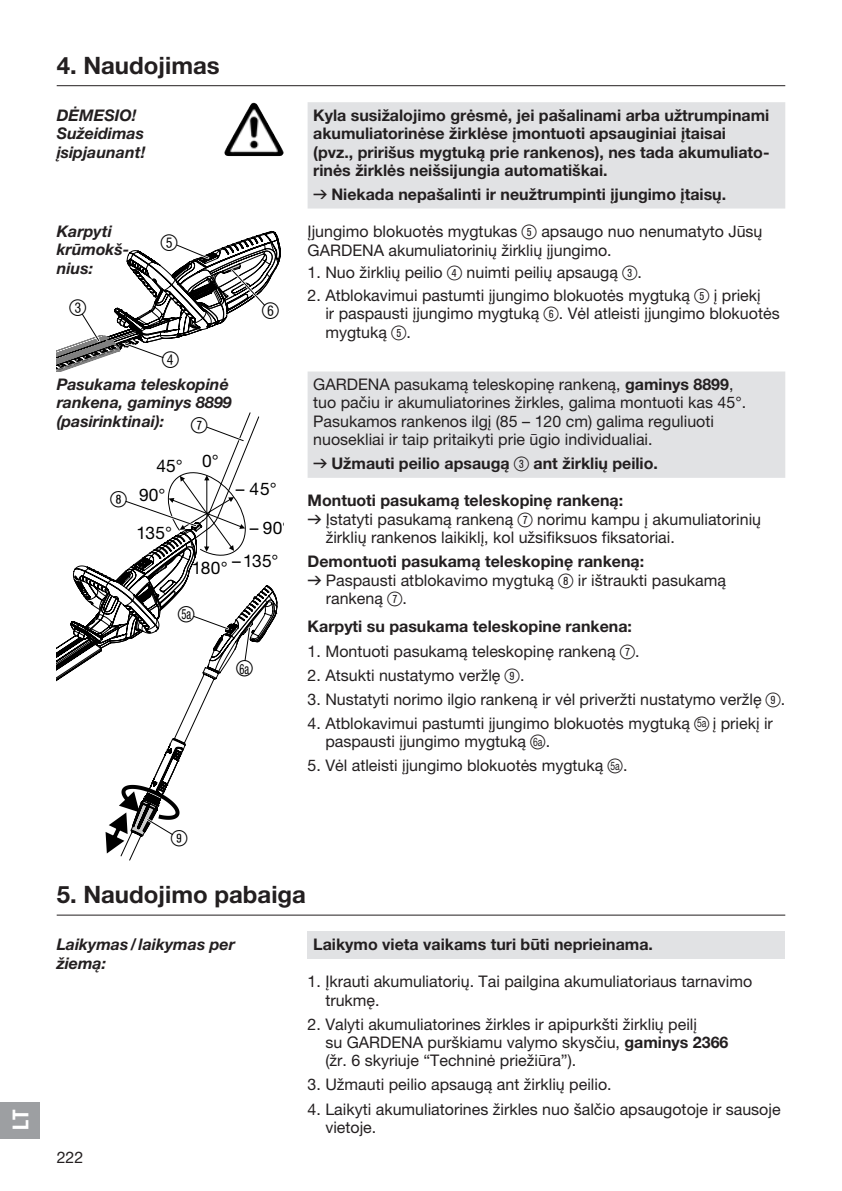
<style>
.page{position:relative;width:842px;height:1191px;background:#fff}
.page>*{position:absolute;margin:0;border:0;box-sizing:border-box;transform-origin:0 0}
.t1{font:700 24px "GARDENA Pro";color:#231f20}
.t2{font:22px "Ziffern";color:#000}
.t3{font:22px "Ziffernim Kreisund Quadrat BQ";color:#000}
.t4{font:22px "GARDENA Pro Bo Cond";color:#fff}
.t5{font:17.4px/28.6px "GARDENA Pro";letter-spacing:.01em;color:#000}
.t6{font:16px/18.4px "GARDENA Pro";color:#231f20}
.t7{font:700 16px/18.4px "GARDENA Pro";color:#231f20}
.t8{font:italic 700 16px/18.4px "GARDENA Pro";color:#231f20}
.t9{font:condensed 14px "GARDENA Pro";color:#000;scale:.75 1}
.s1{font-family:"Formdruck";font-weight:400}
.s2{font-family:"Ziffernim Kreisund Quadrat BQ";font-size:20px}
.s3{font-family:"Ziffernim Kreisund Quadrat BQ";font-stretch:normal;font-size:22px}
.s4{font-weight:700}
.s5{font-family:"Ziffernim Kreisund Quadrat BQ";font-weight:400;font-size:20px}
.s6{font-family:"Formdruck"}
.s7{font-size:11.6px}
</style>
<div class="page">
<div style="left:0;top:1102px;width:40px;height:36px;background:#9d9fa2"></div>
<svg style="left:308px;top:102px;width:477px;height:376px;fill:#e1e2e4"></svg>
<hr style="left:57px;top:85px;width:728px;height:1px;background:#231f20">
<img style="left:227px;top:103px;width:26px;height:44px">
<svg style="left:57px;top:230px;width:224px;height:141px"></svg>
<svg style="left:57px;top:412px;width:221px;height:449px"></svg>
<div style="left:308px;top:931px;width:477px;height:27px;background:#e1e2e4"></div>
<hr style="left:57px;top:914px;width:728px;height:1px;background:#231f20">
<h2 class="t4" style="left:7px;top:1130px;width:22px;rotate:-90deg">LT</h2>
<h1 class="t1" style="left:57px;top:50px;width:165px">4. Naudojimas</h1>
<p class="t8" style="left:57px;top:105px;width:90px">DĖMESIO!<br>Sužeidimas įsipjaunant!</p>
<p class="t7" style="left:313px;top:105px;width:458px">Kyla susižalojimo grėsmė, jei pašalinami arba užtrumpinami akumuliatorinėse žirklėse įmontuoti apsauginiai įtaisai (pvz., pririšus mygtuką prie rankenos), nes tada akumuliato&shy;rinės žirklės neišsijungia automatiškai.</p>
<p class="t7" style="left:313px;top:185px;width:414px"><span class="s1">v</span> Niekada nepašalinti ir neužtrumpinti įjungimo įtaisų.</p>
<p class="t8" style="left:57px;top:222px;width:74px">Karpyti krūmokš&shy;nius:</p>
<h2 class="t2" style="left:161px;top:231px;width:19px">5</h2>
<h2 class="t2" style="left:69px;top:295px;width:19px">3</h2>
<h2 class="t2" style="left:162px;top:347px;width:19px">4</h2>
<p class="t6" style="left:308px;top:222px;width:456px">Įjungimo blokuotės mygtukas <span class="s2">5</span> apsaugo nuo nenumatyto Jūsų<br>GARDENA akumuliatorinių žirklių įjungimo.</p>
<p class="t6" style="left:308px;top:263px;width:336px">1. Nuo žirklių peilio <span class="s2">4</span> nuimti peilių apsaugą <span class="s2">3</span>.</p>
<p class="t6" style="left:325px;top:286px;width:456px;text-indent:-18px">2. Atblokavimui pastumti įjungimo blokuotės mygtuką <span class="s2">5</span> į priekį<br>ir paspausti įjungimo mygtuką <span class="s2">6</span>. Vėl atleisti įjungimo blokuotės mygtuką <span class="s2">5</span>.</p>
<h2 class="t2" style="left:262px;top:298px;width:19px">6</h2>
<p class="t8" style="left:57px;top:375px;width:177px">Pasukama teleskopinė rankena, gaminys 8899 (pasirinktinai):</p>
<p class="t5" style="left:139px;top:452px;width:45px;text-indent:17px">45°<br>90°</p>
<h2 class="t3" style="left:191px;top:412px;width:18px">7</h2>
<p class="t5" style="left:202px;top:446px;width:18px">0°</p>
<p class="t5" style="left:236px;top:474px;width:42px">– 45°</p>
<p class="t5" style="left:250px;top:513px;width:41px">– 90°</p>
<p class="t5" style="left:232px;top:546px;width:48px">– 135°</p>
<h2 class="t3" style="left:110px;top:486px;width:18px">8</h2>
<p class="t5" style="left:136px;top:518px;width:37px">135°</p>
<p class="t5" style="left:192px;top:553px;width:38px">180°</p>
<p class="t9" style="left:178px;top:606px;width:23px"><span class="s3">ß</span>5 a</p>
<p class="t9" style="left:236px;top:660px;width:23px"><span class="s3">ß</span>6 a</p>
<p class="t6" style="left:313px;top:375px;width:434px">GARDENA pasukamą teleskopinę rankeną, <span class="s4">gaminys 8899</span>, tuo pačiu ir akumuliatorines žirkles, galima montuoti kas 45°.<br>Pasukamos rankenos ilgį (85 – 120 cm) galima reguliuoti nuosekliai ir taip pritaikyti prie ūgio individualiai.</p>
<p class="t7" style="left:313px;top:454px;width:346px"><span class="s1">v</span> Užmauti peilio apsaugą <span class="s5">3</span> ant žirklių peilio.</p>
<p class="t7" style="left:308px;top:491px;width:317px">Montuoti pasukamą teleskopinę rankeną:</p>
<p class="t6" style="left:308px;top:509px;width:455px"><span class="s6">v</span> Įstatyti pasukamą rankeną <span class="s2">7</span> norimu kampu į akumuliatorinių</p>
<p class="t6" style="left:326px;top:528px;width:351px">žirklių rankenos laikiklį, kol užsifiksuos fiksatoriai.</p>
<p class="t7" style="left:308px;top:552px;width:338px">Demontuoti pasukamą teleskopinę rankeną:</p>
<p class="t6" style="left:308px;top:570px;width:420px"><span class="s6">v</span> Paspausti atblokavimo mygtuką <span class="s2">8</span> ir ištraukti pasukamą</p>
<p class="t6" style="left:326px;top:589px;width:83px">rankeną <span class="s2">7</span>.</p>
<p class="t7" style="left:308px;top:617px;width:326px">Karpyti su pasukama teleskopine rankena:</p>
<p class="t6" style="left:308px;top:641px;width:333px">1. Montuoti pasukamą teleskopinę rankeną <span class="s2">7</span>.</p>
<p class="t6" style="left:308px;top:665px;width:218px">2. Atsukti nustatymo veržlę <span class="s2">9</span>.</p>
<p class="t6" style="left:308px;top:689px;width:479px">3. Nustatyti norimo ilgio rankeną ir vėl priveržti nustatymo veržlę <span class="s2">9</span>.</p>
<p class="t6" style="left:325px;top:713px;width:449px;text-indent:-18px">4. Atblokavimui pastumti įjungimo blokuotės mygtuką <span class="s2">ß</span><span class="s7">5a</span> į priekį ir paspausti įjungimo mygtuką <span class="s2">ß</span><span class="s7">6a</span> .</p>
<p class="t6" style="left:308px;top:756px;width:321px">5. Vėl atleisti įjungimo blokuotės mygtuką <span class="s2">ß</span><span class="s7">5a</span> .</p>
<h2 class="t3" style="left:171px;top:825px;width:18px">9</h2>
<h1 class="t1" style="left:57px;top:880px;width:251px">5. Naudojimo pabaiga</h1>
<p class="t8" style="left:57px;top:935px;width:180px">Laikymas/laikymas per žiemą:</p>
<p class="t7" style="left:313px;top:935px;width:341px">Laikymo vieta vaikams turi būti neprieinama.</p>
<p class="t6" style="left:325px;top:972px;width:428px;text-indent:-18px">1. Įkrauti akumuliatorių. Tai pailgina akumuliatoriaus tarnavimo trukmę.</p>
<p class="t6" style="left:325px;top:1014px;width:405px;text-indent:-18px">2. Valyti akumuliatorines žirkles ir apipurkšti žirklių peilį<br>su GARDENA purškiamu valymo skysčiu, <span class="s4">gaminys 2366 </span>(žr. 6 skyriuje “Techninė priežiūra”).</p>
<p class="t6" style="left:308px;top:1075px;width:306px">3. Užmauti peilio apsaugą ant žirklių peilio.</p>
<p class="t6" style="left:325px;top:1099px;width:457px;text-indent:-18px">4. Laikyti akumuliatorines žirkles nuo šalčio apsaugotoje ir sausoje vietoje.</p>
<p class="t6" style="left:57px;top:1147px;width:28px">222</p>
</div>
